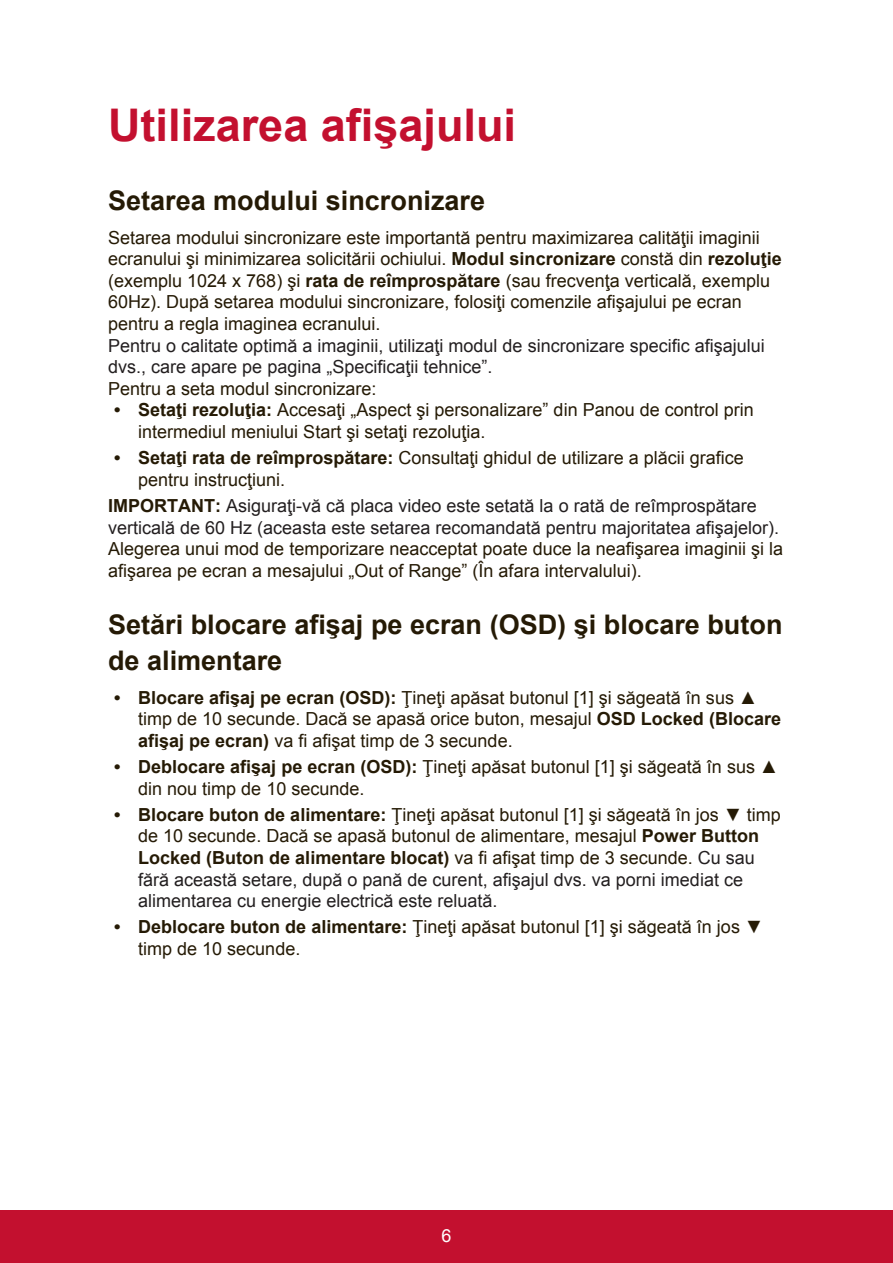
<style>
.page{position:relative;width:893px;height:1263px;background:#fff}
.page>*{position:absolute;margin:0;border:0;box-sizing:border-box;transform-origin:0 0}
.t1{font:700 45px "Arial";color:#c3102f}
.t2{font:700 27px/35.8px "Arial";color:#251a05}
.t3{font:18px/21.6px "Arial";color:#251a05}
.t4{font:18px/21.6px "Arial";color:#231f20}
.t5{font:18px "Arial";color:#fff}
.s1{font-weight:700}
.s2{font-weight:700;color:#251a05}
.s3{color:#231f20}
</style>
<div class="page">
<div style="left:0;top:1210px;width:892px;height:53px;background:#c3102f"></div>
<h1 class="t1" style="left:108px;top:95px;width:409px">Utilizarea afişajului</h1>
<h2 class="t2" style="left:108px;top:183px;width:378px">Setarea modului sincronizare</h2>
<p class="t3" style="left:108px;top:227px;width:675px">Setarea modului sincronizare este importantă pentru maximizarea calităţii imaginii ecranului şi minimizarea solicitării ochiului. <span class="s1">Modul sincronizare</span> constă din <span class="s1">rezoluţie </span>(exemplu 1024 x 768) şi <span class="s1">rata de reîmprospătare</span> (sau frecvenţa verticală, exemplu 60Hz). După setarea modului sincronizare, folosiţi comenzile afişajului pe ecran pentru a regla imaginea ecranului.</p>
<p class="t4" style="left:108px;top:335px;width:658px">Pentru o calitate optimă a imaginii, utilizaţi modul de sincronizare specific afişajului dvs., care apare pe pagina „Specificaţii tehnice”.</p>
<p class="t3" style="left:108px;top:378px;width:270px">Pentru a seta modul sincronizare:</p>
<p class="t3" style="left:138px;top:399px;width:617px;text-indent:-24px"><span class="s1">• Setaţi rezoluţia:</span> Accesaţi „Aspect şi personalizare” din Panou de control prin intermediul meniului Start şi setaţi rezoluţia.</p>
<p class="t3" style="left:138px;top:447px;width:607px;text-indent:-24px"><span class="s1">• Setaţi rata de reîmprospătare:</span> Consultaţi ghidul de utilizare a plăcii grafice pentru instrucţiuni.</p>
<p class="t4" style="left:108px;top:495px;width:672px"><span class="s2">IMPORTANT:</span> Asiguraţi-vă că placa video este setată la o rată de reîmprospătare verticală de 60 Hz (aceasta este setarea recomandată pentru majoritatea afişajelor).</p>
<p class="t3" style="left:108px;top:538px;width:676px">Alegerea unui mod de temporizare neacceptat poate duce la neafişarea imaginii şi la afişarea pe ecran a mesajului „Out of Range” (În afara intervalului).</p>
<h2 class="t2" style="left:108px;top:607px;width:675px">Setări blocare afişaj pe ecran (OSD) şi blocare buton de alimentare</h2>
<p class="t3" style="left:138px;top:687px;width:644px;text-indent:-24px"><span class="s1">• Blocare afişaj pe ecran (OSD):</span> Ţineţi apăsat butonul [1] şi săgeată în sus <span class="s1">▲ </span>timp de 10 secunde. Dacă se apasă orice buton, mesajul <span class="s1">OSD Locked (Blocare afişaj pe ecran)</span> va fi afişat timp de 3 secunde.</p>
<p class="t3" style="left:138px;top:756px;width:641px;text-indent:-24px"><span class="s1">• Deblocare afişaj pe ecran (OSD):</span> Ţineţi apăsat butonul [1] şi săgeată în sus <span class="s1">▲ </span>din nou timp de 10 secunde.</p>
<p class="t3" style="left:138px;top:804px;width:644px;text-indent:-24px"><span class="s1">• Blocare buton de alimentare:</span> Ţineţi apăsat butonul [1] şi săgeată în jos ▼ timp de 10 secunde. Dacă se apasă butonul de alimentare, mesajul <span class="s1">Power Button Locked (Buton de alimentare blocat)</span> va fi afişat timp de 3 secunde. <span class="s3">Cu sau fără această setare, după o pană de curent, afişajul dvs. va porni imediat ce alimentarea cu energie electrică este reluată.</span></p>
<p class="t3" style="left:138px;top:916px;width:626px;text-indent:-24px"><span class="s1">• Deblocare buton de alimentare:</span> Ţineţi apăsat butonul [1] şi săgeată în jos ▼ timp de 10 secunde.</p>
<p class="t5" style="left:441px;top:1223px;width:12px">6</p>
</div>
